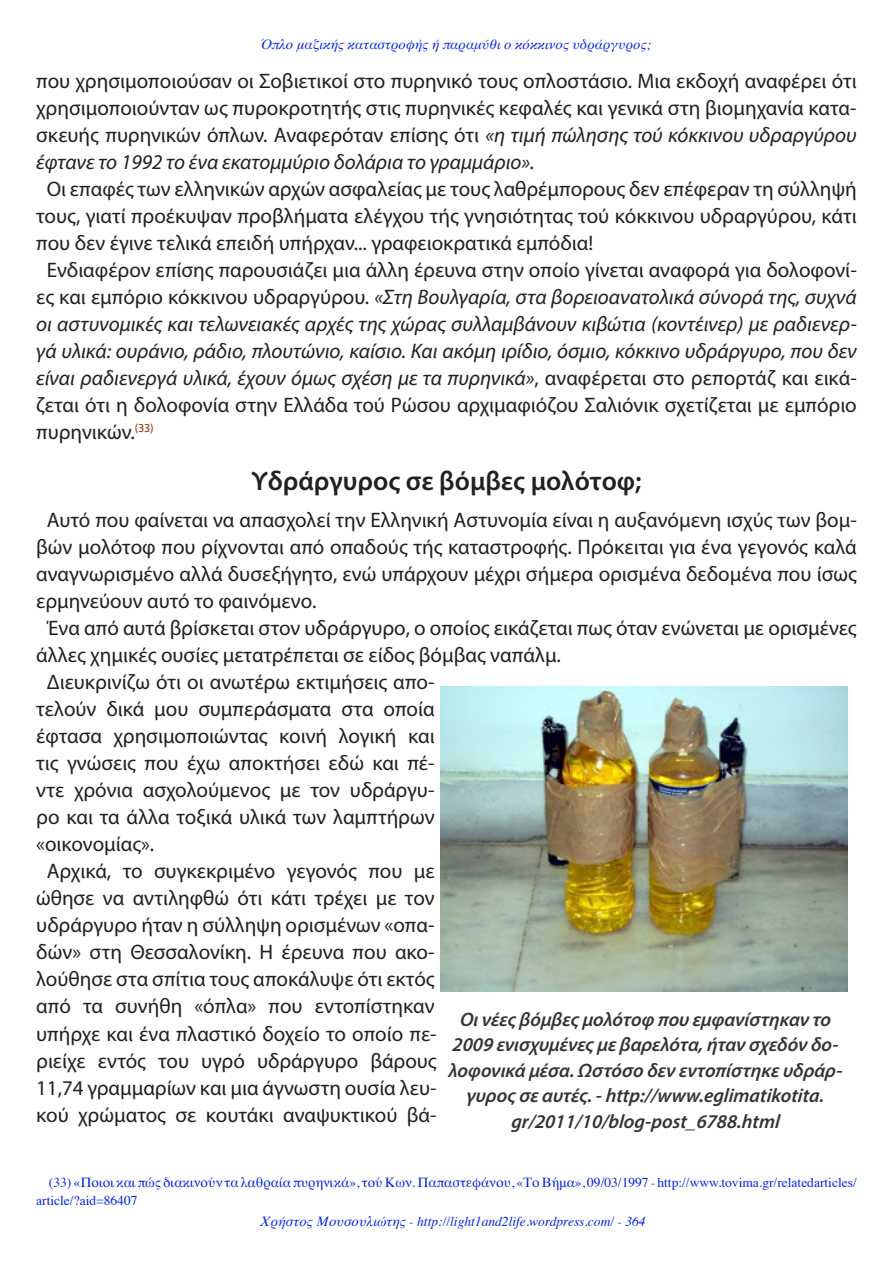
<style>
.page{position:relative;width:893px;height:1263px;background:#fff}
.page>*{position:absolute;margin:0;border:0;box-sizing:border-box;transform-origin:0 0}
.t1{font:600 27px "Myriad Pro";color:#231f20}
.t2{font:21px/27px "Myriad Pro";color:#231f20;text-align:justify}
.t3{font:italic 21px "Myriad Pro";color:#231f20}
.t4{font:italic 600 19.5px/25.5px "Myriad Pro";color:#333;text-align:center}
.t5{font:13.5px/18px "Times";color:#0021e7}
.t6{font:italic 13.5px "Times";color:#0021e7}
.s1{font-style:italic}
.s2{font-style:normal}
</style>
<div class="page">
<img style="left:441px;top:687px;width:406px;height:305px">
<p class="t6" style="left:260px;top:33px;width:393px">Όπλο μαζικής καταστροφής ή παραμύθι ο κόκκινος υδράργυρος;</p>
<p class="t2" style="left:36px;top:67px;width:822px">που χρησιμοποιούσαν οι Σοβιετικοί στο πυρηνικό τους οπλοστάσιο. Μια εκδοχή αναφέρει ότι χρησιμοποιούνταν ως πυροκροτητής στις πυρηνικές κεφαλές και γενικά στη βιομηχανία κατα&shy;σκευής πυρηνικών όπλων. Αναφερόταν επίσης ότι <span class="s1">«η τιμή πώλησης τού κόκκινου υδραργύρου έφτανε το 1992 το ένα εκατομμύριο δολάρια το γραμμάριο».</span></p>
<p class="t2" style="left:47px;top:175px;width:812px">Οι επαφές των ελληνικών αρχών ασφαλείας με τους λαθρέμπορους δεν επέφεραν τη σύλληψή</p>
<p class="t2" style="left:36px;top:202px;width:822px">τους, γιατί προέκυψαν προβλήματα ελέγχου τής γνησιότητας τού κόκκινου υδραργύρου, κάτι</p>
<p class="t2" style="left:36px;top:229px;width:559px">που δεν έγινε τελικά επειδή υπήρχαν... γραφειοκρατικά εμπόδια!</p>
<p class="t2" style="left:47px;top:256px;width:812px">Ενδιαφέρον επίσης παρουσιάζει μια άλλη έρευνα στην οποίο γίνεται αναφορά για δολοφονί-</p>
<p class="t3" style="left:36px;top:284px;width:822px"><span class="s2">ες και εμπόριο κόκκινου υδραργύρου.</span> «Στη Βουλγαρία, στα βορειοανατολικά σύνορά της, συχνά</p>
<p class="t3" style="left:36px;top:311px;width:822px">οι αστυνομικές και τελωνειακές αρχές της χώρας συλλαμβάνουν κιβώτια (κοντέινερ) με ραδιενερ-</p>
<p class="t3" style="left:36px;top:338px;width:822px">γά υλικά: ουράνιο, ράδιο, πλουτώνιο, καίσιο. Και ακόμη ιρίδιο, όσμιο, κόκκινο υδράργυρο, που δεν</p>
<p class="t3" style="left:36px;top:365px;width:822px">είναι ραδιενεργά υλικά, έχουν όμως σχέση με τα πυρηνικά»<span class="s2">, αναφέρεται στο ρεπορτάζ και εικά-</span></p>
<p class="t2" style="left:36px;top:391px;width:822px">ζεται ότι η δολοφονία στην Ελλάδα τού Ρώσου αρχιμαφιόζου Σαλιόνικ σχετίζεται με εμπόριο</p>
<p class="t2" style="left:36px;top:418px;width:119px">πυρηνικών.<sup>(33)</sup></p>
<p class="t1" style="left:251px;top:464px;width:392px">Υδράργυρος σε βόμβες μολότοφ;</p>
<p class="t2" style="left:47px;top:506px;width:812px">Αυτό που φαίνεται να απασχολεί την Ελληνική Αστυνομία είναι η αυξανόμενη ισχύς των βομ-</p>
<p class="t2" style="left:36px;top:533px;width:822px">βών μολότοφ που ρίχνονται από οπαδούς τής καταστροφής. Πρόκειται για ένα γεγονός καλά</p>
<p class="t2" style="left:36px;top:560px;width:822px">αναγνωρισμένο αλλά δυσεξήγητο, ενώ υπάρχουν μέχρι σήμερα ορισμένα δεδομένα που ίσως</p>
<p class="t2" style="left:36px;top:587px;width:282px">ερμηνεύουν αυτό το φαινόμενο.</p>
<p class="t2" style="left:47px;top:614px;width:811px">Ένα από αυτά βρίσκεται στον υδράργυρο, ο οποίος εικάζεται πως όταν ενώνεται με ορισμένες</p>
<p class="t2" style="left:36px;top:641px;width:526px">άλλες χημικές ουσίες μετατρέπεται σε είδος βόμβας ναπάλμ.</p>
<p class="t2" style="left:47px;top:668px;width:389px">Διευκρινίζω ότι οι ανωτέρω εκτιμήσεις απο-</p>
<p class="t2" style="left:36px;top:695px;width:400px">τελούν δικά μου συμπεράσματα στα οποία</p>
<p class="t2" style="left:36px;top:722px;width:400px">έφτασα χρησιμοποιώντας κοινή λογική και</p>
<p class="t2" style="left:36px;top:749px;width:400px">τις γνώσεις που έχω αποκτήσει εδώ και πέ-</p>
<p class="t2" style="left:36px;top:776px;width:400px">ντε χρόνια ασχολούμενος με τον υδράργυ-</p>
<p class="t2" style="left:36px;top:803px;width:400px">ρο και τα άλλα τοξικά υλικά των λαμπτήρων</p>
<p class="t2" style="left:36px;top:830px;width:120px">«οικονομίας».</p>
<p class="t2" style="left:47px;top:857px;width:389px">Αρχικά, το συγκεκριμένο γεγονός που με</p>
<p class="t2" style="left:36px;top:884px;width:400px">ώθησε να αντιληφθώ ότι κάτι τρέχει με τον</p>
<p class="t2" style="left:36px;top:911px;width:400px">υδράργυρο ήταν η σύλληψη ορισμένων «οπα-</p>
<p class="t2" style="left:36px;top:938px;width:400px">δών» στη Θεσσαλονίκη. Η έρευνα που ακο-</p>
<p class="t2" style="left:36px;top:965px;width:400px">λούθησε στα σπίτια τους αποκάλυψε ότι εκτός</p>
<p class="t2" style="left:36px;top:992px;width:400px">από τα συνήθη «όπλα» που εντοπίστηκαν</p>
<p class="t2" style="left:36px;top:1019px;width:402px">υπήρχε και ένα πλαστικό δοχείο το οποίο πε-</p>
<p class="t2" style="left:36px;top:1046px;width:402px">ριείχε εντός του υγρό υδράργυρο βάρους</p>
<p class="t2" style="left:36px;top:1074px;width:402px">11,74 γραμμαρίων και μια άγνωστη ουσία λευ-</p>
<p class="t2" style="left:36px;top:1101px;width:402px">κού χρώματος σε κουτάκι αναψυκτικού βά-</p>
<p class="t4" style="left:448px;top:1006px;width:397px">Οι νέες βόμβες μολότοφ που εμφανίστηκαν το 2009 ενισχυμένες με βαρελότα, ήταν σχεδόν δο&shy;λοφονικά μέσα. Ωστόσο δεν εντοπίστηκε υδράρ&shy;γυρος σε αυτές. - http://www.eglimatikotita. gr/2011/10/blog-post_6788.html</p>
<p class="t5" style="left:36px;top:1172px;width:822px;text-indent:13px">(33) «Ποιοι και πώς διακινούν τα λαθραία πυρηνικά», τού Κων. Παπαστεφάνου, «Το Βήμα», 09/03/1997 - http://www.tovima.gr/relatedarticles/ article/?aid=86407</p>
<p class="t6" style="left:260px;top:1210px;width:387px">Χρήστος Μουσουλιώτης - http://light1and2life.wordpress.com/ - 364</p>
</div>
